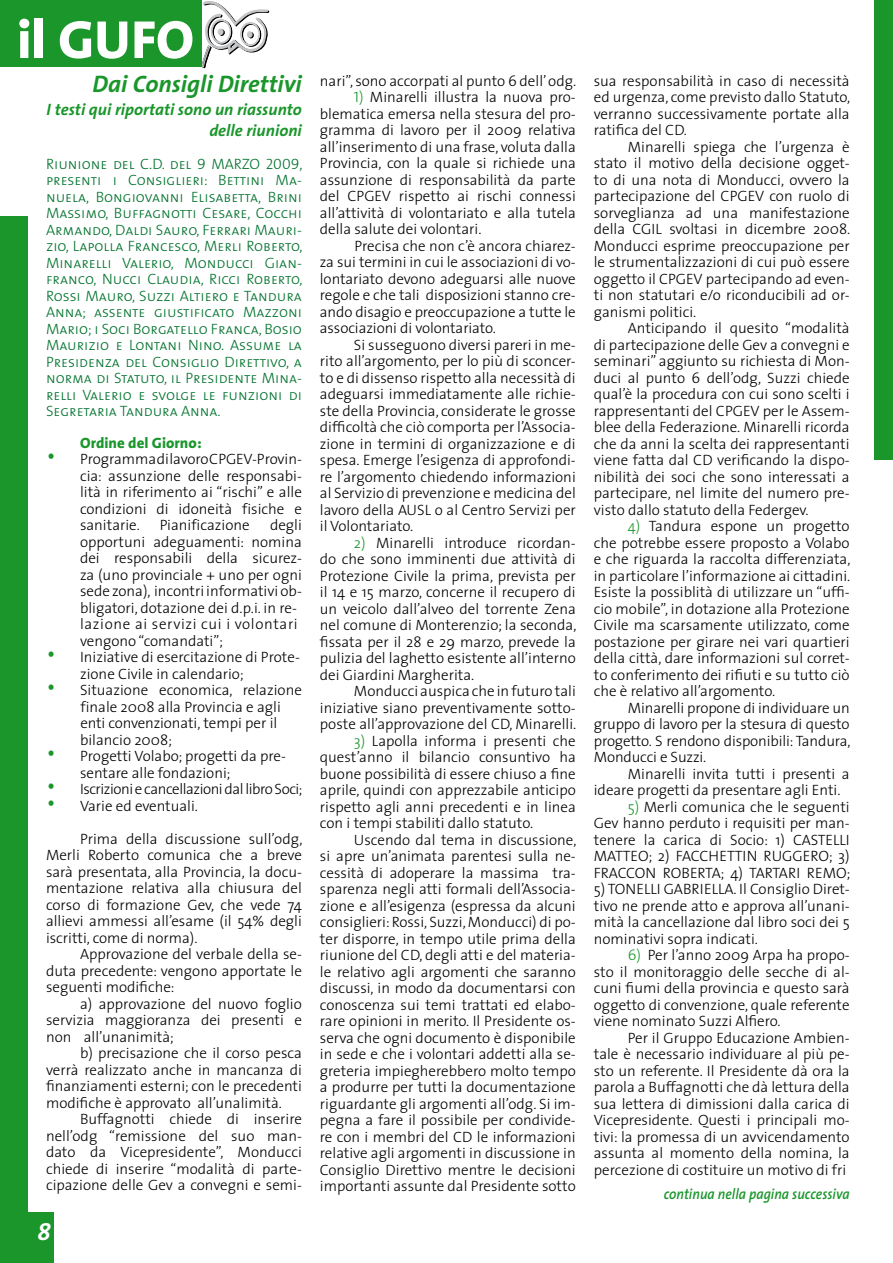
<style>
.page{position:relative;width:893px;height:1263px;background:#fff}
.page>*{position:absolute;margin:0;border:0;box-sizing:border-box;transform-origin:0 0}
.t1{font:800 54px "The Sans";color:#fff}
.t2{font:italic 700 24px "The Sans";color:#1a962b}
.t3{font:italic 700 24px "The Sans";color:#fff}
.t4{font:italic 700 16.5px/21px "The Sans";color:#1a962b;text-align:right}
.t5{font:300 15px/16.5px "The Sans";color:#000;text-align:justify}
.t6{font:15px/16.5px "The Sans Light Caps";color:#00722d;text-align:justify}
.t7{font:300 15px "The Sans";letter-spacing:-.03em;color:#000}
.t8{font:italic 600 15px "The Sans";color:#1a962b;scale:.9 1}
.t9{font:800 15px "The Sans";letter-spacing:.005em;color:#1a962b}
.s1{font-size:27px;color:#1a962b}
.s2{font-family:"The Sans Light Caps";font-weight:400;color:#1a962b}
.s3{color:#1a962b}
</style>
<div class="page">
<div style="left:0;top:0;width:202px;height:67px;background:#1a962b"></div>
<svg style="left:202px;top:1px;width:67px;height:67px"></svg>
<div style="left:7px;top:1212px;width:47px;height:51px;background:#1a962b"></div>
<div style="left:0;top:216px;width:27px;height:1047px;background:#1a962b"></div>
<div style="left:875px;top:0;width:18px;height:459px;background:#1a962b"></div>
<h1 class="t1" style="left:17px;top:-6px;width:178px">il GUFO</h1>
<h2 class="t2" style="left:93px;top:64px;width:211px">Dai Consigli Direttivi</h2>
<p class="t4" style="left:47px;top:98px;width:257px">I testi qui riportati sono un riassunto delle riunioni</p>
<p class="t6" style="left:46px;top:155px;width:258px">Riunione del C.D. del 9 MARZO 2009, presenti i Consiglieri: Bettini Ma&shy;nuela, Bongiovanni Elisabetta, Brini Massimo, Buffagnotti Cesare, Cocchi Armando, Daldi Sauro, Ferrari Mauri&shy;zio, Lapolla Francesco, Merli Roberto, Minarelli Valerio, Monducci Gian&shy;franco, Nucci Claudia, Ricci Roberto, Rossi Mauro, Suzzi Altiero e Tandura Anna; assente giustificato Mazzoni Mario; i Soci Borgatello Franca, Bosio Maurizio e Lontani Nino. Assume la Presidenza del Consiglio Direttivo, a norma di Statuto, il Presidente Mina&shy;relli Valerio e svolge le funzioni di Segretaria Tandura Anna.</p>
<p class="t9" style="left:80px;top:430px;width:123px">Ordine del Giorno:</p>
<p class="t5" style="left:80px;top:450px;width:223px;text-indent:-34px"><span class="s1">•</span> Programma di lavoro CPGEV-Provin&shy;cia: assunzione delle responsabi&shy;lità in riferimento ai “rischi” e alle condizioni di idoneità fisiche e sanitarie.</p>
<p class="t5" style="left:160px;top:516px;width:91px">Pianificazione</p>
<p class="t5" style="left:80px;top:516px;width:223px;text-align:left;text-indent:190px">degli opportuni adeguamenti: nomina dei responsabili della sicurez&shy;za (uno provinciale + uno per ogni sede zona), incontri informativi ob&shy;bligatori, dotazione dei d.p.i. in re&shy;lazione ai servizi cui i volontari vengono “comandati”;</p>
<p class="t5" style="left:80px;top:648px;width:221px;text-indent:-34px"><span class="s1">•</span> Iniziative di esercitazione di Prote&shy;zione Civile in calendario;</p>
<p class="t5" style="left:80px;top:681px;width:223px;text-align:left;text-indent:-34px"><span class="s1">•</span> Situazione economica, relazione finale 2008 alla Provincia e agli enti convenzionati, tempi per il bilancio 2008;</p>
<p class="t5" style="left:80px;top:747px;width:207px;text-indent:-34px"><span class="s1">•</span> Progetti Volabo; progetti da pre&shy;sentare alle fondazioni;</p>
<p class="t7" style="left:46px;top:777px;width:258px"><span class="s1">•</span> Iscrizioni e cancellazioni dal libro Soci;</p>
<p class="t5" style="left:46px;top:797px;width:154px"><span class="s1">•</span> Varie ed eventuali.</p>
<p class="t5" style="left:46px;top:830px;width:258px;text-indent:34px">Prima della discussione sull’odg, Merli Roberto comunica che a breve sarà presentata, alla Provincia, la docu&shy;mentazione relativa alla chiusura del corso di formazione Gev, che vede 74 allievi ammessi all’esame (il 54% degli iscritti, come di norma).</p>
<p class="t5" style="left:46px;top:945px;width:257px;text-indent:34px">Approvazione del verbale della se&shy;duta precedente: vengono apportate le seguenti modifiche:</p>
<p class="t5" style="left:46px;top:995px;width:257px;text-indent:34px">a) approvazione del nuovo foglio servizia maggioranza dei presenti e non all’unanimità;</p>
<p class="t5" style="left:46px;top:1044px;width:257px;text-indent:34px">b) precisazione che il corso pesca verrà realizzato anche in mancanza di finanziamenti esterni; con le precedenti modifiche è approvato all’unalimità.</p>
<p class="t5" style="left:46px;top:1110px;width:257px;text-indent:34px">Buffagnotti chiede di inserire nell’odg “remissione del suo man&shy;dato da Vicepresidente”, Monducci chiede di inserire “modalità di parte&shy;cipazione delle Gev a convegni e semi-</p>
<h2 class="t3" style="left:37px;top:1212px;width:15px">8</h2>
<p class="t5" style="left:320px;top:72px;width:258px">nari”, sono accorpati al punto 6 dell’ odg.</p>
<p class="t5" style="left:320px;top:88px;width:257px;text-indent:34px"><span class="s2">1)</span> Minarelli illustra la nuova pro&shy;blematica emersa nella stesura del pro&shy;gramma di lavoro per il 2009 relativa all’inserimento di una frase, voluta dalla Provincia, con la quale si richiede una assunzione di responsabilità da parte del CPGEV rispetto ai rischi connessi all’attività di volontariato e alla tutela della salute dei volontari.</p>
<p class="t5" style="left:320px;top:237px;width:257px;text-indent:34px">Precisa che non c’è ancora chiarez&shy;za sui termini in cui le associazioni di vo&shy;lontariato devono adeguarsi alle nuove regole e che tali disposizioni stanno cre&shy;ando disagio e preoccupazione a tutte le associazioni di volontariato.</p>
<p class="t5" style="left:320px;top:336px;width:257px;text-indent:34px">Si susseguono diversi pareri in me&shy;rito all’argomento, per lo più di sconcer&shy;to e di dissenso rispetto alla necessità di adeguarsi immediatamente alle richie&shy;ste della Provincia, considerate le grosse difficoltà che ciò comporta per l’Associa&shy;zione in termini di organizzazione e di spesa. Emerge l’esigenza di approfondi&shy;re l’argomento chiedendo informazioni al Servizio di prevenzione e medicina del lavoro della AUSL o al Centro Servizi per il Volontariato.</p>
<p class="t5" style="left:320px;top:534px;width:258px;text-indent:34px"><span class="s3">2)</span> Minarelli introduce ricordan&shy;do che sono imminenti due attività di Protezione Civile la prima, prevista per il 14 e 15 marzo, concerne il recupero di un veicolo dall’alveo del torrente Zena nel comune di Monterenzio; la seconda, fissata per il 28 e 29 marzo, prevede la pulizia del laghetto esistente all’interno dei Giardini Margherita.</p>
<p class="t5" style="left:320px;top:682px;width:258px;text-indent:34px">Monducci auspica che in futuro tali iniziative siano preventivamente sotto&shy;poste all’approvazione del CD, Minarelli.</p>
<p class="t5" style="left:320px;top:732px;width:257px;text-indent:34px"><span class="s3">3)</span> Lapolla informa i presenti che quest’anno il bilancio consuntivo ha buone possibilità di essere chiuso a fine aprile, quindi con apprezzabile anticipo rispetto agli anni precedenti e in linea con i tempi stabiliti dallo statuto.</p>
<p class="t5" style="left:320px;top:831px;width:258px;text-indent:34px">Uscendo dal tema in discussione, si apre un’animata parentesi sulla ne&shy;cessità di adoperare la massima tra&shy;sparenza negli atti formali dell’Associa&shy;zione e all’esigenza (espressa da alcuni consiglieri: Rossi, Suzzi, Monducci) di po&shy;ter disporre, in tempo utile prima della riunione del CD, degli atti e del materia&shy;le relativo agli argomenti che saranno discussi, in modo da documentarsi con conoscenza sui temi trattati ed elabo&shy;rare opinioni in merito. Il Presidente os&shy;serva che ogni documento è disponibile in sede e che i volontari addetti alla se&shy;greteria impiegherebbero molto tempo a produrre per tutti la documentazione riguardante gli argomenti all’odg. Si im&shy;pegna a fare il possibile per condivide&shy;re con i membri del CD le informazioni relative agli argomenti in discussione in Consiglio Direttivo mentre le decisioni importanti assunte dal Presidente sotto</p>
<p class="t5" style="left:594px;top:72px;width:258px">sua responsabilità in caso di necessità ed urgenza, come previsto dallo Statuto, verranno successivamente portate alla ratifica del CD.</p>
<p class="t5" style="left:594px;top:138px;width:258px;text-indent:34px">Minarelli spiega che l’urgenza è stato il motivo della decisione ogget&shy;to di una nota di Monducci, ovvero la partecipazione del CPGEV con ruolo di sorveglianza ad una manifestazione della CGIL svoltasi in dicembre 2008.<br>Monducci esprime preoccupazione per le strumentalizzazioni di cui può essere oggetto il CPGEV partecipando ad even&shy;ti non statutari e/o riconducibili ad or&shy;ganismi politici.</p>
<p class="t5" style="left:594px;top:319px;width:257px;text-indent:34px">Anticipando il quesito “modalità di partecipazione delle Gev a convegni e seminari” aggiunto su richiesta di Mon&shy;duci al punto 6 dell’odg, Suzzi chiede qual’è la procedura con cui sono scelti i rappresentanti del CPGEV per le Assem&shy;blee della Federazione. Minarelli ricorda che da anni la scelta dei rappresentanti viene fatta dal CD verificando la dispo&shy;nibilità dei soci che sono interessati a partecipare, nel limite del numero pre&shy;visto dallo statuto della Federgev.</p>
<p class="t5" style="left:594px;top:517px;width:258px;text-indent:34px"><span class="s3">4)</span> Tandura espone un progetto che potrebbe essere proposto a Volabo e che riguarda la raccolta differenziata, in particolare l’informazione ai cittadini.<br>Esiste la possiblità di utilizzare un “uffi&shy;cio mobile”, in dotazione alla Protezione Civile ma scarsamente utilizzato, come postazione per girare nei vari quartieri della città, dare informazioni sul corret&shy;to conferimento dei rifiuti e su tutto ciò che è relativo all’argomento.</p>
<p class="t5" style="left:594px;top:699px;width:258px;text-indent:34px">Minarelli propone di individuare un gruppo di lavoro per la stesura di questo progetto. S rendono disponibili: Tandura, Monducci e Suzzi.</p>
<p class="t5" style="left:594px;top:765px;width:257px;text-indent:34px">Minarelli invita tutti i presenti a ideare progetti da presentare agli Enti.</p>
<p class="t5" style="left:594px;top:798px;width:258px;text-indent:34px"><span class="s3">5)</span> Merli comunica che le seguenti Gev hanno perduto i requisiti per man&shy;tenere la carica di Socio: 1) CASTELLI MATTEO; 2) FACCHETTIN RUGGERO; 3)<br>FRACCON ROBERTA; 4) TARTARI REMO;</p>
<p class="t5" style="left:594px;top:880px;width:257px">5) TONELLI GABRIELLA. Il Consiglio Diret&shy;tivo ne prende atto e approva all’unani&shy;mità la cancellazione dal libro soci dei 5 nominativi sopra indicati.</p>
<p class="t5" style="left:594px;top:946px;width:257px;text-indent:34px"><span class="s3">6)</span> Per l’anno 2009 Arpa ha propo&shy;sto il monitoraggio delle secche di al&shy;cuni fiumi della provincia e questo sarà oggetto di convenzione, quale referente viene nominato Suzzi Alfiero.</p>
<p class="t5" style="left:594px;top:1029px;width:257px;text-indent:34px">Per il Gruppo Educazione Ambien&shy;tale è necessario individuare al più pe&shy;sto un referente. Il Presidente dà ora la parola a Buffagnotti che dà lettura della sua lettera di dimissioni dalla carica di Vicepresidente. Questi i principali mo&shy;tivi: la promessa di un avvicendamento assunta al momento della nomina, la percezione di costituire un motivo di fri</p>
<p class="t8" style="left:664px;top:1181px;width:208px">continua nella pagina successiva</p>
</div>
